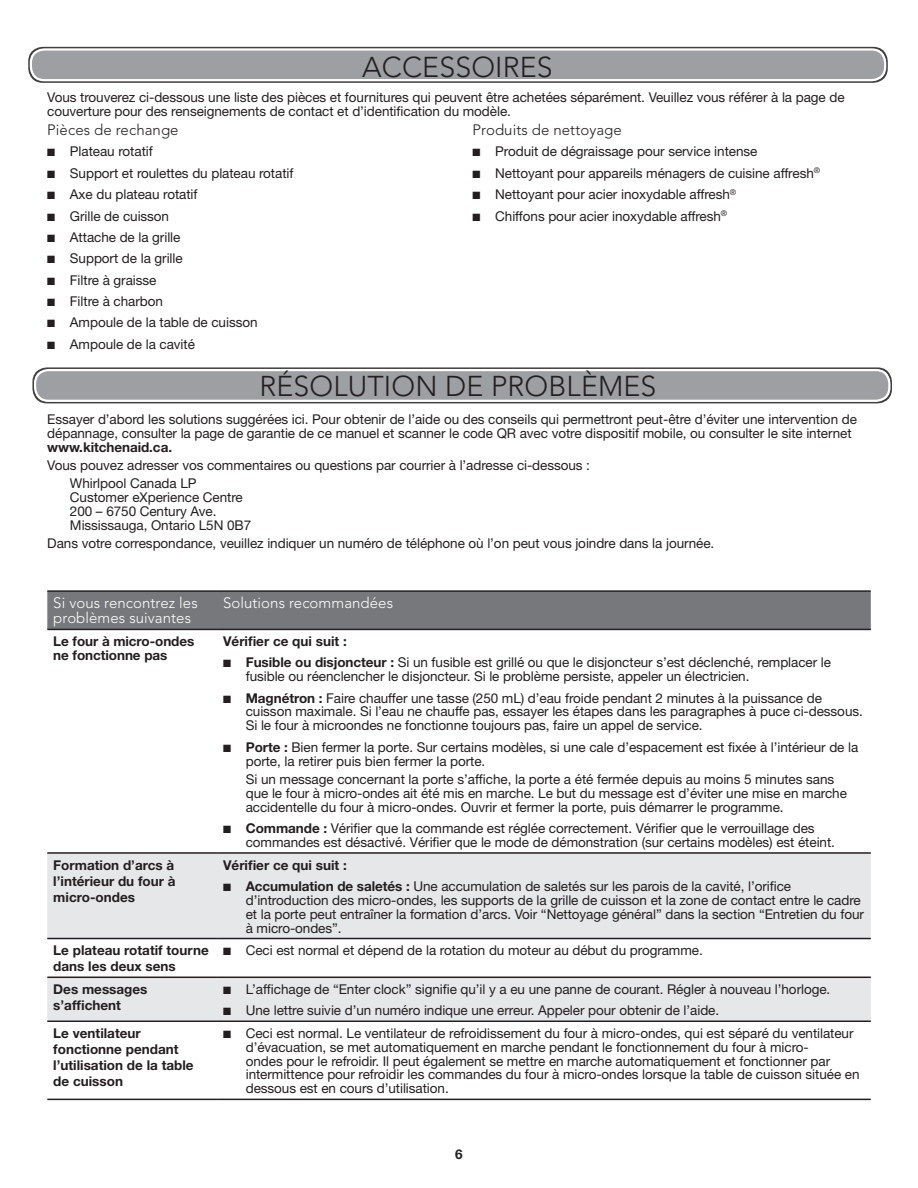
<style>
.page{position:relative;width:918px;height:1188px;background:#fff}
.page>*{position:absolute;margin:0;border:0;box-sizing:border-box;transform-origin:0 0}
.Heading_1_Cook{font:300 28.5px "Avenir LT Std";letter-spacing:.005em;color:#231f20}
.Heading_3_White{font:300 15px/15px "Avenir LT Std";letter-spacing:.005em;color:#fff}
.Heading_3{font:300 15px "Avenir LT Std";letter-spacing:.005em;color:#231f20}
.Body{font:13.5px/13.8px "Helvetica Neue";letter-spacing:-.005em;color:#231f20}
.Body_Indent{font:13.5px/13.8px "Helvetica Neue";letter-spacing:-.005em;color:#231f20}
.Part_Number{font:700 13.5px/16.2px "Helvetica Neue";color:#231f20}
.Body-2{font:700 13.5px/13.8px "Helvetica Neue";letter-spacing:-.005em;color:#231f20}
.s1{font-weight:700}
</style>
<div class="page">
<div style="left:28px;top:47px;width:860px;height:36px;border:2px solid #404040;border-radius:13px"></div>
<div style="left:31px;top:49px;width:854px;height:31px;background:#9d9fa2;border-radius:13px"></div>
<div style="left:30px;top:48px;width:856px;height:33px;border:2px solid #fff;border-radius:13px"></div>
<div style="left:32px;top:367px;width:860px;height:36px;border:2px solid #404040;border-radius:13px"></div>
<div style="left:35px;top:370px;width:854px;height:31px;background:#9d9fa2;border-radius:13px"></div>
<div style="left:34px;top:369px;width:857px;height:33px;border:2px solid #fff;border-radius:13px"></div>
<div style="left:47px;top:592px;width:824px;height:37px;background:#76787b"></div>
<svg style="left:47px;top:630px;width:824px;height:469px"></svg>
<svg style="left:47px;top:854px;width:824px;height:167px;fill:#e6e7e9"></svg>
<hr style="left:47px;top:852px;width:170px;height:2px;background:#231f20">
<hr style="left:217px;top:852px;width:654px;height:2px;background:#231f20">
<hr style="left:47px;top:938px;width:170px;height:1px;background:#231f20">
<hr style="left:217px;top:938px;width:654px;height:1px;background:#231f20">
<hr style="left:47px;top:977px;width:170px;height:1px;background:#231f20">
<hr style="left:217px;top:977px;width:654px;height:1px;background:#231f20">
<hr style="left:47px;top:1021px;width:170px;height:1px;background:#231f20">
<hr style="left:217px;top:1021px;width:654px;height:1px;background:#231f20">
<hr style="left:47px;top:1099px;width:170px;height:1px;background:#231f20">
<hr style="left:217px;top:1099px;width:654px;height:1px;background:#231f20">
<hr style="left:47px;top:590px;width:170px;height:2px;background:#231f20">
<hr style="left:217px;top:590px;width:654px;height:2px;background:#231f20">
<hr style="left:47px;top:629px;width:170px;height:1px;background:#231f20">
<hr style="left:217px;top:629px;width:654px;height:1px;background:#231f20">
<h1 class="Heading_1_Cook" style="left:362px;top:50px;width:192px">ACCESSOIRES</h1>
<p class="Body" style="left:47px;top:90px;width:799px">Vous trouverez ci-dessous une liste des pièces et fournitures qui peuvent être achetées séparément. Veuillez vous référer à la page de couverture pour des renseignements de contact et d’identification du modèle.</p>
<h3 class="Heading_3" style="left:47px;top:121px;width:133px">Pièces de rechange</h3>
<p class="Body" style="left:47px;top:145px;width:107px">■ Plateau rotatif</p>
<p class="Body" style="left:47px;top:166px;width:248px">■ Support et roulettes du plateau rotatif</p>
<p class="Body" style="left:47px;top:187px;width:152px">■ Axe du plateau rotatif</p>
<p class="Body" style="left:47px;top:209px;width:123px">■ Grille de cuisson</p>
<p class="Body" style="left:47px;top:230px;width:135px">■ Attache de la grille</p>
<p class="Body" style="left:47px;top:251px;width:137px">■ Support de la grille</p>
<p class="Body" style="left:47px;top:273px;width:111px">■ Filtre à graisse</p>
<p class="Body" style="left:47px;top:294px;width:117px">■ Filtre à charbon</p>
<p class="Body" style="left:47px;top:316px;width:212px">■ Ampoule de la table de cuisson</p>
<p class="Body" style="left:47px;top:337px;width:149px">■ Ampoule de la cavité</p>
<h3 class="Heading_3" style="left:473px;top:121px;width:151px">Produits de nettoyage</h3>
<p class="Body" style="left:473px;top:145px;width:286px">■ Produit de dégraissage pour service intense</p>
<p class="Body" style="left:473px;top:166px;width:349px">■ Nettoyant pour appareils ménagers de cuisine affresh<sup>®</sup></p>
<p class="Body" style="left:473px;top:187px;width:265px">■ Nettoyant pour acier inoxydable affresh<sup>®</sup></p>
<p class="Body" style="left:473px;top:209px;width:256px">■ Chiffons pour acier inoxydable affresh<sup>®</sup></p>
<h1 class="Heading_1_Cook" style="left:259px;top:370px;width:399px">RÉSOLUTION DE PROBLÈMES</h1>
<p class="Body" style="left:47px;top:412px;width:811px">Essayer d’abord les solutions suggérées ici. Pour obtenir de l’aide ou des conseils qui permettront peut-être d’éviter une intervention de dépannage, consulter la page de garantie de ce manuel et scanner le code QR avec votre dispositif mobile, ou consulter le site internet <span class="s1">www.kitchenaid.ca.</span></p>
<p class="Body" style="left:47px;top:458px;width:544px">Vous pouvez adresser vos commentaires ou questions par courrier à l’adresse ci-dessous :</p>
<p class="Body_Indent" style="left:70px;top:476px;width:183px">Whirlpool Canada LP<br>Customer eXperience Centre<br>200 – 6750 Century Ave.<br>Mississauga, Ontario L5N 0B7</p>
<p class="Body" style="left:47px;top:536px;width:669px">Dans votre correspondance, veuillez indiquer un numéro de téléphone où l’on peut vous joindre dans la journée.</p>
<h3 class="Heading_3_White" style="left:53px;top:596px;width:146px">Si vous rencontrez les problèmes suivantes</h3>
<h3 class="Heading_3_White" style="left:223px;top:596px;width:172px">Solutions recommandées</h3>
<p class="Body-2" style="left:53px;top:634px;width:143px">Le four à micro-ondes ne fonctionne pas</p>
<p class="Part_Number" style="left:223px;top:633px;width:125px">Vérifier ce qui suit :</p>
<p class="Body" style="left:246px;top:655px;width:587px;text-indent:-23px">■ <span class="s1">Fusible ou disjoncteur :</span> Si un fusible est grillé ou que le disjoncteur s’est déclenché, remplacer le fusible ou réenclencher le disjoncteur. Si le problème persiste, appeler un électricien.</p>
<p class="Body" style="left:246px;top:691px;width:619px;text-indent:-23px">■ <span class="s1">Magnétron :</span> Faire chauffer une tasse (250 mL) d’eau froide pendant 2 minutes à la puissance de cuisson maximale. Si l’eau ne chauffe pas, essayer les étapes dans les paragraphes à puce ci-dessous.<br>Si le four à microondes ne fonctionne toujours pas, faire un appel de service.</p>
<p class="Body" style="left:246px;top:740px;width:614px;text-indent:-23px">■ <span class="s1">Porte :</span> Bien fermer la porte. Sur certains modèles, si une cale d’espacement est fixée à l’intérieur de la porte, la retirer puis bien fermer la porte.</p>
<p class="Body_Indent" style="left:246px;top:772px;width:603px">Si un message concernant la porte s’affiche, la porte a été fermée depuis au moins 5 minutes sans que le four à micro-ondes ait été mis en marche. Le but du message est d’éviter une mise en marche accidentelle du four à micro-ondes. Ouvrir et fermer la porte, puis démarrer le programme.</p>
<p class="Body" style="left:246px;top:821px;width:591px;text-indent:-23px">■ <span class="s1">Commande :</span> Vérifier que la commande est réglée correctement. Vérifier que le verrouillage des commandes est désactivé. Vérifier que le mode de démonstration (sur certains modèles) est éteint.</p>
<p class="Part_Number" style="left:53px;top:856px;width:124px;text-align:justify">Formation d’arcs à l’intérieur du four à micro-ondes</p>
<p class="Part_Number" style="left:223px;top:856px;width:125px">Vérifier ce qui suit :</p>
<p class="Body" style="left:246px;top:879px;width:620px;text-indent:-23px">■ <span class="s1">Accumulation de saletés :</span> Une accumulation de saletés sur les parois de la cavité, l’orifice d’introduction des micro-ondes, les supports de la grille de cuisson et la zone de contact entre le cadre et la porte peut entraîner la formation d’arcs. Voir “Nettoyage général” dans la section “Entretien du four à micro-ondes”.</p>
<p class="Part_Number" style="left:53px;top:942px;width:157px">Le plateau rotatif tourne dans les deux sens</p>
<p class="Body" style="left:223px;top:943px;width:481px">■ Ceci est normal et dépend de la rotation du moteur au début du programme.</p>
<p class="Part_Number" style="left:53px;top:981px;width:96px">Des messages s’affichent</p>
<p class="Body" style="left:223px;top:982px;width:609px">■ L’affichage de “Enter clock” signifie qu’il y a eu une panne de courant. Régler à nouveau l’horloge.</p>
<p class="Body" style="left:223px;top:1003px;width:498px">■ Une lettre suivie d’un numéro indique une erreur. Appeler pour obtenir de l’aide.</p>
<p class="Part_Number" style="left:53px;top:1025px;width:142px">Le ventilateur fonctionne pendant l’utilisation de la table de cuisson</p>
<p class="Body" style="left:246px;top:1026px;width:615px;text-indent:-23px">■ Ceci est normal. Le ventilateur de refroidissement du four à micro-ondes, qui est séparé du ventilateur d’évacuation, se met automatiquement en marche pendant le fonctionnement du four à micro-<br>ondes pour le refroidir. Il peut également se mettre en marche automatiquement et fonctionner par intermittence pour refroidir les commandes du four à micro-ondes lorsque la table de cuisson située en dessous est en cours d’utilisation.</p>
<p class="Part_Number" style="left:455px;top:1146px;width:9px">6</p>
</div>
